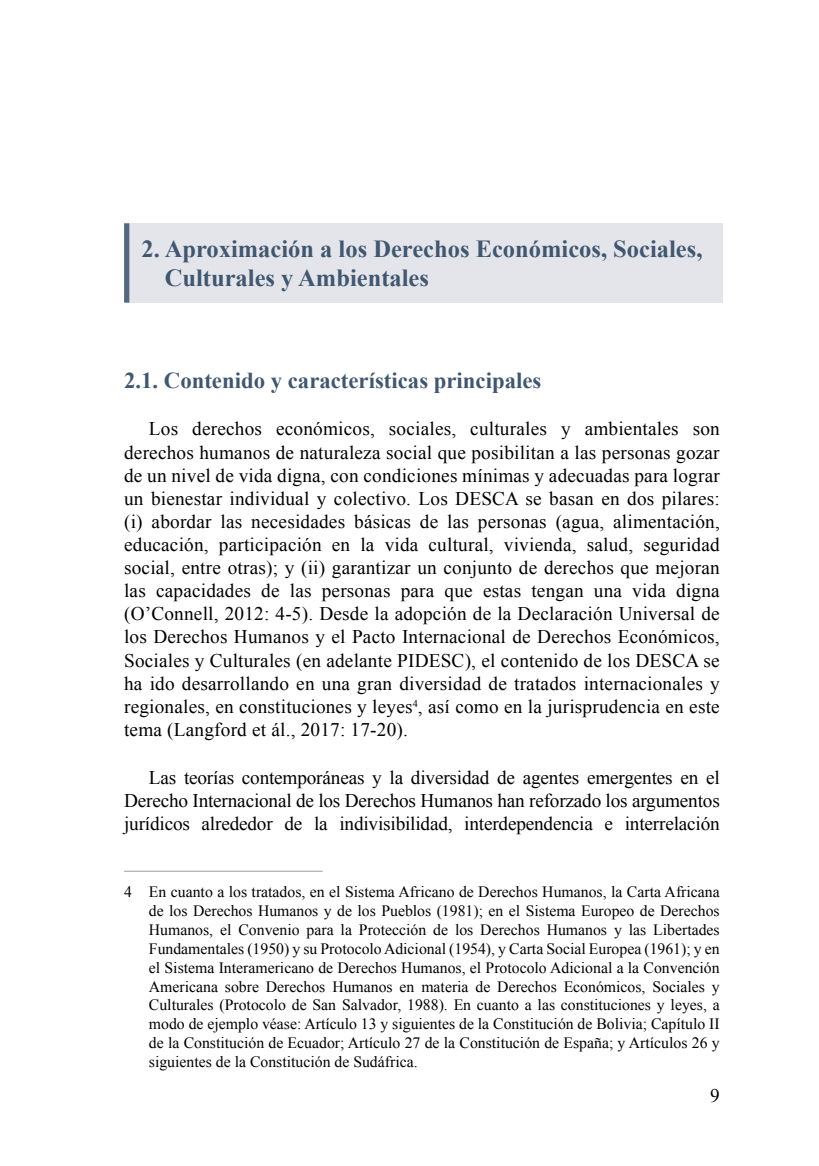
<style>
.page{position:relative;width:819px;height:1166px;background:#fff}
.page>*{position:absolute;margin:0;border:0;box-sizing:border-box;transform-origin:0 0}
.t1{font:700 24.5px/29.4px "Times New Roman";color:#415770}
.t2{font:700 22.75px "Times New Roman";color:#415770}
.t3{font:19.25px/23.1px "Times New Roman";color:#000;text-align:justify}
.t4{font:15.75px/18.9px "Times New Roman";color:#000;text-align:justify}
</style>
<div class="page">
<hr style="left:124px;top:871px;width:198px;height:1px;background:#9d9d9c">
<div style="left:127px;top:223px;width:595px;height:80px;background:#e4e5eb"></div>
<div style="left:124px;top:223px;width:5px;height:80px;background:#56687f"></div>
<p class="t1" style="left:165px;top:233px;width:539px;text-indent:-23px">2. Aproximación a los Derechos Económicos, Sociales,<br>Culturales y Ambientales</p>
<p class="t2" style="left:124px;top:364px;width:419px">2.1. Contenido y características principales</p>
<p class="t3" style="left:124px;top:417px;width:597px;text-indent:25px">Los derechos económicos, sociales, culturales y ambientales son derechos humanos de naturaleza social que posibilitan a las personas gozar de un nivel de vida digna, con condiciones mínimas y adecuadas para lograr un bienestar individual y colectivo. Los DESCA se basan en dos pilares: (i) abordar las necesidades básicas de las personas (agua, alimentación, educación, participación en la vida cultural, vivienda, salud, seguridad social, entre otras); y (ii) garantizar un conjunto de derechos que mejoran las capacidades de las personas para que estas tengan una vida digna (O’Connell, 2012: 4-5). Desde la adopción de la Declaración Universal de los Derechos Humanos y el Pacto Internacional de Derechos Económicos, Sociales y Culturales (en adelante PIDESC), el contenido de los DESCA se ha ido desarrollando en una gran diversidad de tratados internacionales y regionales, en constituciones y leyes<sup>4</sup>, así como en la jurisprudencia en este tema (Langford et ál., 2017: 17-20).</p>
<p class="t3" style="left:124px;top:765px;width:597px;text-indent:25px">Las teorías contemporáneas y la diversidad de agentes emergentes en el Derecho Internacional de los Derechos Humanos han reforzado los argumentos jurídicos alrededor de la indivisibilidad, interdependencia e interrelación</p>
<p class="t4" style="left:149px;top:882px;width:572px;text-indent:-25px">4 En cuanto a los tratados, en el Sistema Africano de Derechos Humanos, la Carta Africana de los Derechos Humanos y de los Pueblos (1981); en el Sistema Europeo de Derechos Humanos, el Convenio para la Protección de los Derechos Humanos y las Libertades Fundamentales (1950) y su Protocolo Adicional (1954), y Carta Social Europea (1961); y en el Sistema Interamericano de Derechos Humanos, el Protocolo Adicional a la Convención Americana sobre Derechos Humanos en materia de Derechos Económicos, Sociales y Culturales (Protocolo de San Salvador, 1988). En cuanto a las constituciones y leyes, a modo de ejemplo véase: Artículo 13 y siguientes de la Constitución de Bolivia; Capítulo II de la Constitución de Ecuador; Artículo 27 de la Constitución de España; y Artículos 26 y siguientes de la Constitución de Sudáfrica.</p>
<p class="t3" style="left:710px;top:1084px;width:11px">9</p>
</div>
